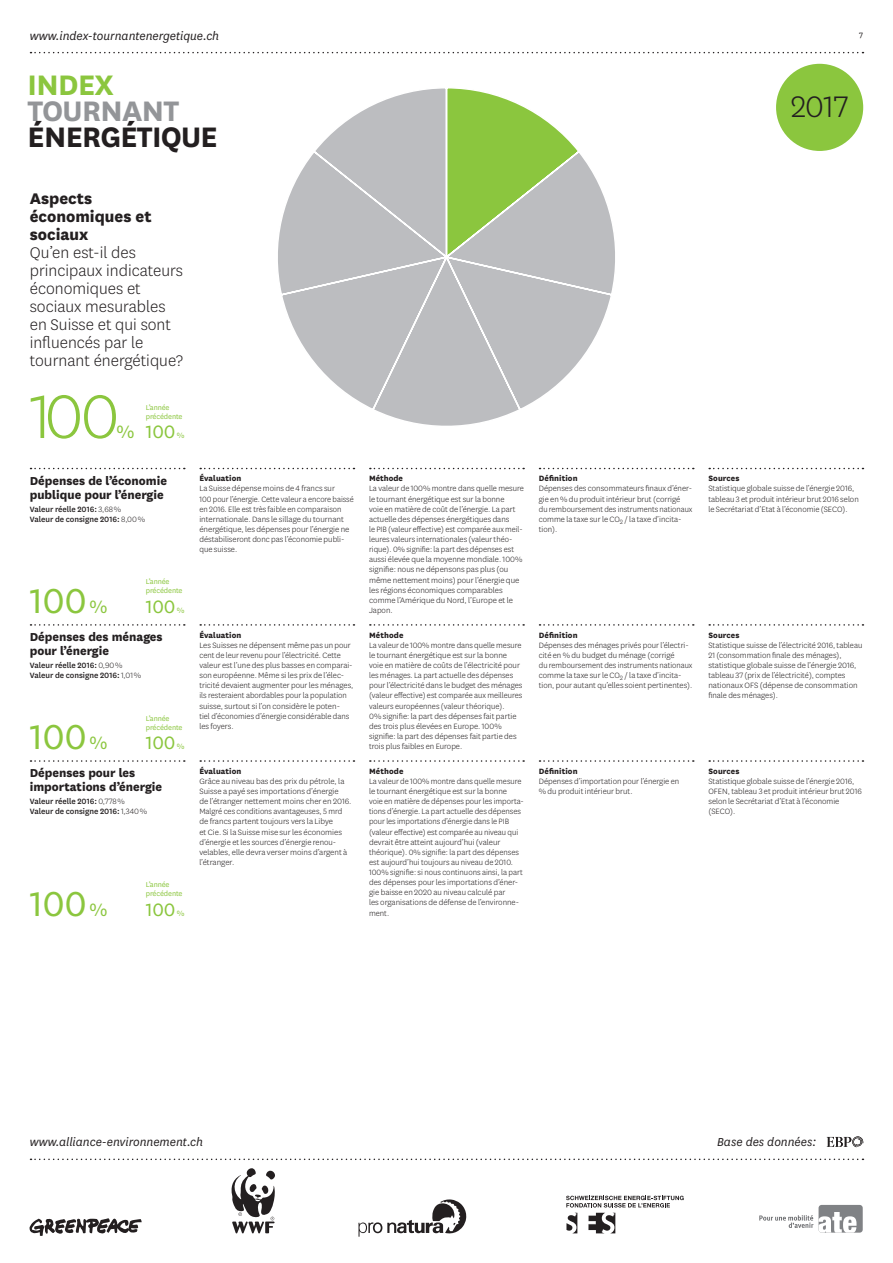
<style>
.page{position:relative;width:893px;height:1263px;background:#fff}
.page>*{position:absolute;margin:0;border:0;box-sizing:border-box;transform-origin:0 0}
.t1{font:300 72px "National";color:#8bc63e}
.t2{font:40.5px "National";letter-spacing:-.01em;color:#8bc63e}
.t3{font:300 34.8px "National";color:#231f20}
.t4{font:700 33px "National";letter-spacing:-.02em;color:#231f20}
.t5{font:700 33px "National";letter-spacing:-.02em;color:#939598}
.t6{font:700 33px "National";letter-spacing:-.02em;color:#8bc63e}
.t7{font:21px "National";letter-spacing:-.01em;color:#8bc63e}
.t8{font:300 18px/18px "National";color:#231f20}
.t9{font:800 18px/18px "National";color:#231f20}
.t10{font:800 13.5px/14px "National";color:#231f20}
.t11{font:italic 13.5px "National";color:#231f20}
.t12{font:300 9px/10.2px "National";color:#231f20}
.t13{font:500 9px/10.2px "National";color:#231f20}
.t14{font:800 9px "National";letter-spacing:.01em;color:#231f20}
.t15{font:9px "National";color:#8bc63e}
.t16{font:9px "National";color:#231f20}
.t17{font:8.25px/9px "National";letter-spacing:-.01em;color:#8bc63e}
.s1{font-weight:300}
.s2{font-size:21px}
</style>
<div class="page">
<svg style="left:31px;top:52px;width:832px;height:1px"></svg>
<div style="left:776px;top:64px;width:87px;height:87px;background:#8bc63e;border-radius:50%"></div>
<svg style="left:827px;top:1136px;width:37px;height:11px"></svg>
<svg style="left:30px;top:1218px;width:112px;height:18px"></svg>
<svg style="left:358px;top:1199px;width:109px;height:38px"></svg>
<svg style="left:231px;top:1168px;width:44px;height:65px"></svg>
<svg style="left:566px;top:1196px;width:118px;height:11px"></svg>
<svg style="left:588px;top:1213px;width:27px;height:20px"></svg>
<svg style="left:566px;top:1213px;width:11px;height:20px"></svg>
<svg style="left:31px;top:1158px;width:832px;height:2px"></svg>
<div style="left:818px;top:1205px;width:45px;height:27px;background:#808285;border-radius:3px"></div>
<svg style="left:759px;top:1212px;width:97px;height:20px"></svg>
<svg style="left:278px;top:88px;width:337px;height:338px"></svg>
<svg style="left:31px;top:468px;width:154px;height:1px"></svg>
<svg style="left:200px;top:468px;width:154px;height:1px"></svg>
<svg style="left:370px;top:468px;width:154px;height:1px"></svg>
<svg style="left:539px;top:468px;width:155px;height:1px"></svg>
<svg style="left:709px;top:468px;width:154px;height:1px"></svg>
<svg style="left:31px;top:624px;width:154px;height:2px"></svg>
<svg style="left:200px;top:624px;width:154px;height:2px"></svg>
<svg style="left:370px;top:624px;width:154px;height:2px"></svg>
<svg style="left:539px;top:624px;width:155px;height:2px"></svg>
<svg style="left:709px;top:624px;width:154px;height:2px"></svg>
<svg style="left:31px;top:760px;width:154px;height:2px"></svg>
<svg style="left:200px;top:760px;width:154px;height:2px"></svg>
<svg style="left:370px;top:760px;width:154px;height:2px"></svg>
<svg style="left:539px;top:760px;width:155px;height:2px"></svg>
<svg style="left:709px;top:760px;width:154px;height:2px"></svg>
<h3 class="t11" style="left:30px;top:27px;width:191px">www.index-tournantenergetique.ch</h3>
<h3 class="t6" style="left:28px;top:62px;width:88px">INDEX</h3>
<h3 class="t5" style="left:28px;top:88px;width:153px">TOURNANT</h3>
<h3 class="t4" style="left:28px;top:114px;width:192px">ÉNERGÉTIQUE</h3>
<p class="t16" style="left:859px;top:28px;width:6px">7</p>
<h3 class="t3" style="left:791px;top:85px;width:59px">2017</h3>
<h3 class="t9" style="left:30px;top:188px;width:123px">Aspects économiques et sociaux</h3>
<h3 class="t8" style="left:30px;top:243px;width:155px">Qu’en est-il des principaux indicateurs économiques et sociaux mesurables en Suisse et qui sont influencés par le tournant énergétique?</h3>
<h1 class="t1" style="left:30px;top:371px;width:91px">100</h1>
<p class="t17" style="left:146px;top:402px;width:38px">L’année précédente</p>
<h3 class="t7" style="left:146px;top:418px;width:31px">100</h3>
<p class="t15" style="left:177px;top:429px;width:9px">%</p>
<h3 class="t10" style="left:30px;top:472px;width:139px">Dépenses de l’économie publique pour l’énergie</h3>
<p class="t13" style="left:30px;top:503px;width:117px">Valeur réelle 2016: <span class="s1">3,68 %<br></span>Valeur de consigne 2016: <span class="s1">8,00 %</span></p>
<h3 class="t7" style="left:117px;top:418px;width:19px">%</h3>
<h2 class="t2" style="left:30px;top:574px;width:79px">100<span class="s2">%</span></h2>
<p class="t17" style="left:146px;top:577px;width:38px">L’année précédente</p>
<h3 class="t7" style="left:146px;top:593px;width:31px">100</h3>
<p class="t15" style="left:177px;top:604px;width:9px">%</p>
<h3 class="t10" style="left:30px;top:629px;width:134px">Dépenses des ménages pour l’énergie</h3>
<p class="t13" style="left:30px;top:660px;width:113px">Valeur réelle 2016: <span class="s1">0,90 %<br></span>Valeur de consigne 2016: <span class="s1">1,01 %</span></p>
<h2 class="t2" style="left:30px;top:710px;width:79px">100<span class="s2">%</span></h2>
<p class="t17" style="left:146px;top:713px;width:38px">L’année précédente</p>
<h3 class="t7" style="left:146px;top:729px;width:31px">100</h3>
<p class="t15" style="left:177px;top:740px;width:9px">%</p>
<h3 class="t10" style="left:30px;top:765px;width:134px">Dépenses pour les importations d’énergie</h3>
<p class="t13" style="left:30px;top:796px;width:119px">Valeur réelle 2016: <span class="s1">0,778 %<br></span>Valeur de consigne 2016: <span class="s1">1,340 %</span></p>
<h2 class="t2" style="left:30px;top:877px;width:79px">100<span class="s2">%</span></h2>
<p class="t17" style="left:146px;top:880px;width:38px">L’année précédente</p>
<h3 class="t7" style="left:146px;top:895px;width:31px">100</h3>
<p class="t15" style="left:177px;top:907px;width:9px">%</p>
<p class="t14" style="left:199px;top:472px;width:44px">Évaluation</p>
<p class="t12" style="left:199px;top:483px;width:156px">La Suisse dépense moins de 4 francs sur<br>100 pour l’énergie. Cette valeur a encore baissé en 2016. Elle est très faible en comparaison internationale. Dans le sillage du tournant énergétique, les dépenses pour l’énergie ne déstabiliseront donc pas l’économie publi&shy;que suisse.</p>
<p class="t14" style="left:199px;top:628px;width:44px">Évaluation</p>
<p class="t12" style="left:199px;top:640px;width:156px">Les Suisses ne dépensent même pas un pour cent de leur revenu pour l’électricité. Cette valeur est l’une des plus basses en comparai&shy;son européenne. Même si les prix de l’élec&shy;tricité devaient augmenter pour les ménages, ils resteraient abordables pour la population suisse, surtout si l’on considère le poten-<br>tiel d’économies d’énergie considérable dans les foyers.</p>
<p class="t14" style="left:199px;top:764px;width:44px">Évaluation</p>
<p class="t12" style="left:199px;top:776px;width:154px">Grâce au niveau bas des prix du pétrole, la Suisse a payé ses importations d’énergie<br>de l’étranger nettement moins cher en 2016.<br>Malgré ces conditions avantageuses, 5 mrd de francs partent toujours vers la Libye<br>et Cie. Si la Suisse mise sur les économies d’énergie et les sources d’énergie renou&shy;velables, elle devra verser moins d’argent à l’étranger.</p>
<p class="t14" style="left:369px;top:472px;width:35px">Méthode</p>
<p class="t12" style="left:369px;top:483px;width:156px">La valeur de 100% montre dans quelle mesure le tournant énergétique est sur la bonne<br>voie en matière de coût de l’énergie. La part actuelle des dépenses énergétiques dans<br>le PIB (valeur effective) est comparée aux meil&shy;leures valeurs internationales (valeur théo&shy;rique). 0% signifie: la part des dépenses est aussi élevée que la moyenne mondiale. 100% signifie: nous ne dépensons pas plus (ou même nettement moins) pour l’énergie que les régions économiques comparables comme l’Amérique du Nord, l’Europe et le Japon.</p>
<p class="t14" style="left:369px;top:628px;width:36px">Méthode</p>
<p class="t12" style="left:369px;top:640px;width:155px">La valeur de 100% montre dans quelle mesure le tournant énergétique est sur la bonne voie en matière de coûts de l’électricité pour les ménages. La part actuelle des dépenses pour l’électricité dans le budget des ménages (valeur effective) est comparée aux meilleures valeurs européennes (valeur théorique).<br>0% signifie: la part des dépenses fait partie des trois plus élevées en Europe. 100% signifie: la part des dépenses fait partie des trois plus faibles en Europe.</p>
<p class="t14" style="left:369px;top:764px;width:36px">Méthode</p>
<p class="t12" style="left:369px;top:776px;width:156px">La valeur de 100% montre dans quelle mesure le tournant énergétique est sur la bonne<br>voie en matière de dépenses pour les importa&shy;tions d’énergie. La part actuelle des dépenses pour les importations d’énergie dans le PIB (valeur effective) est comparée au niveau qui devrait être atteint aujourd’hui (valeur théorique). 0% signifie: la part des dépenses est aujourd’hui toujours au niveau de 2010.<br>100% signifie: si nous continuons ainsi, la part des dépenses pour les importations d’éner&shy;gie baisse en 2020 au niveau calculé par<br>les organisations de défense de l’environne&shy;ment.</p>
<p class="t14" style="left:539px;top:472px;width:40px">Définition</p>
<p class="t12" style="left:539px;top:483px;width:155px">Dépenses des consommateurs finaux d’éner&shy;gie en % du produit intérieur brut (corrigé<br>du remboursement des instruments nationaux comme la taxe sur le CO<sub>2</sub> / la taxe d’incita&shy;tion).</p>
<p class="t14" style="left:539px;top:628px;width:40px">Définition</p>
<p class="t12" style="left:539px;top:640px;width:155px">Dépenses des ménages privés pour l’électri&shy;cité en % du budget du ménage (corrigé<br>du remboursement des instruments nationaux comme la taxe sur le CO<sub>2</sub> / la taxe d’incita&shy;tion, pour autant qu’elles soient pertinentes).</p>
<p class="t14" style="left:539px;top:764px;width:40px">Définition</p>
<p class="t12" style="left:539px;top:776px;width:142px">Dépenses d’importation pour l’énergie en % du produit intérieur brut.</p>
<p class="t14" style="left:708px;top:472px;width:33px">Sources</p>
<p class="t12" style="left:708px;top:483px;width:152px">Statistique globale suisse de l’énergie 2016, tableau 3 et produit intérieur brut 2016 selon le Secrétariat d’Etat à l’économie (SECO).</p>
<p class="t14" style="left:708px;top:628px;width:33px">Sources</p>
<p class="t12" style="left:708px;top:640px;width:155px">Statistique suisse de l’électricité 2016, tableau 21 (consommation finale des ménages), statistique globale suisse de l’énergie 2016, tableau 37 (prix de l’électricité), comptes nationaux OFS (dépense de consommation finale des ménages).</p>
<p class="t14" style="left:708px;top:764px;width:33px">Sources</p>
<p class="t12" style="left:708px;top:776px;width:155px">Statistique globale suisse de l’énergie 2016, OFEN, tableau 3 et produit intérieur brut 2016 selon le Secrétariat d’Etat à l’économie (SECO).</p>
<h3 class="t11" style="left:30px;top:1134px;width:175px">www.alliance-environnement.ch</h3>
<h3 class="t11" style="left:717px;top:1134px;width:101px">Base des données:</h3>
</div>
